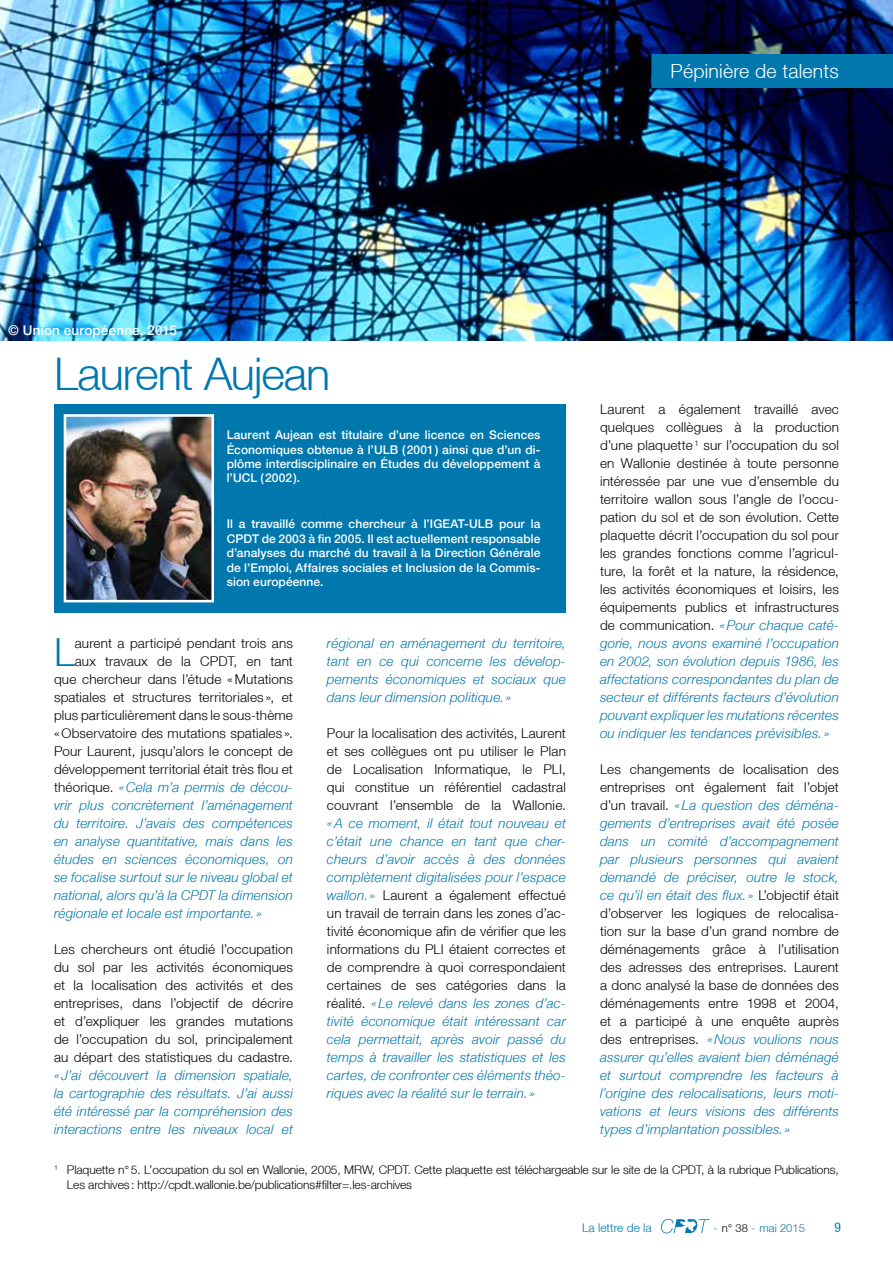
<style>
.page{position:relative;width:893px;height:1263px;background:#fff}
.page>*{position:absolute;margin:0;border:0;box-sizing:border-box;transform-origin:0 0}
.t1{font:300 45px "Helvetica Neue LT";letter-spacing:-.025em;color:#0078ae}
.t2{font:300 38.7px "Helvetica Neue LT";color:#0078ae}
.t3{font:300 19.5px "Helvetica Neue LT";letter-spacing:.01em;color:#fff}
.t4{font:italic 300 13.5px/18px "Helvetica Neue LT";letter-spacing:.015em;color:#0078ae;text-align:justify}
.t5{font:300 13.5px/18px "Helvetica Neue LT";letter-spacing:.015em;color:#000;text-align:justify}
.t6{font:500 13.5px "Helvetica Neue LT";letter-spacing:.01em;color:#fff}
.t7{font:condensed 13.5px "Helvetica Neue LT";color:#0078ae}
.t8{font:500 12px/14.4px "Helvetica Neue LT";letter-spacing:.005em;color:#fff;text-align:justify}
.t9{font:300 12px/14.4px "Helvetica Neue LT";letter-spacing:-.01em;color:#000}
.t10{font:300 12px "Helvetica Neue LT";color:#0078ae}
.t11{font:300 11.25px "Helvetica Neue LT";color:#0078ae}
.s1{font-style:italic;color:#0078ae}
.s2{font-style:normal;color:#000}
.s3{color:#007eb6}
.s4{color:#000}
</style>
<div class="page">
<svg style="left:661px;top:1219px;width:49px;height:14px"></svg>
<img style="left:0;top:0;width:893px;height:340px">
<div style="left:651px;top:54px;width:242px;height:34px;background:#0078ae"></div>
<div style="left:54px;top:404px;width:512px;height:208px;background:#0078ae"></div>
<img style="left:63px;top:414px;width:151px;height:189px">
<p class="t6" style="left:8px;top:322px;width:170px">© Union européenne, 2015</p>
<h1 class="t1" style="left:54px;top:347px;width:278px">Laurent Aujean</h1>
<h3 class="t3" style="left:670px;top:59px;width:170px">Pépinière de talents</h3>
<p class="t5" style="left:600px;top:400px;width:240px">Laurent a également travaillé avec quelques collègues à la production d’une plaquette <sup>1</sup> sur l’occupation du sol en Wallonie destinée à toute personne intéressée par une vue d’ensemble du territoire wallon sous l’angle de l’occu&shy;pation du sol et de son évolution. Cette plaquette décrit l’occupation du sol pour les grandes fonctions comme l’agricul&shy;ture, la forêt et la nature, la résidence, les activités économiques et loisirs, les équipements publics et infrastructures de communication. <span class="s1">«Pour chaque caté&shy;gorie, nous avons examiné l’occupation en 2002, son évolution depuis 1986, les affectations correspondantes du plan de secteur et différents facteurs d’évolution pouvant expliquer les mutations récentes ou indiquer les tendances prévisibles. »</span></p>
<p class="t4" style="left:600px;top:760px;width:240px"><span class="s2">Les changements de localisation des entreprises ont également fait l’objet d’un travail.</span> «La question des déména&shy;gements d’entreprises avait été posée dans un comité d’accompagnement par plusieurs personnes qui avaient demandé de préciser, outre le stock, ce qu’il en était des flux. » <span class="s2">L’objectif était d’observer les logiques de relocalisa&shy;tion sur la base d’un grand nombre de déménagements grâce à l’utilisation des adresses des entreprises. Laurent a donc analysé la base de données des déménagements entre 1998 et 2004, et a participé à une enquête auprès des entreprises.</span> «Nous voulions nous assurer qu’elles avaient bien déménagé et surtout comprendre les facteurs à l’origine des relocalisations, leurs moti&shy;vations et leurs visions des différents types d’implantation possibles. »</p>
<p class="t9" style="left:67px;top:1162px;width:773px;text-indent:-13px"><sup>1</sup> Plaquette n°5. L’occupation du sol en Wallonie, 2005, MRW, CPDT. Cette plaquette est téléchargeable sur le site de la CPDT, à la rubrique Publications,<br>Les archives: http://cpdt.wallonie.be/publications#filter=.les-archives</p>
<p class="t8" style="left:227px;top:428px;width:315px">Laurent Aujean est titulaire d’une licence en Sciences Économiques obtenue à l’ULB (2001) ainsi que d’un di&shy;plôme interdisciplinaire en Études du développement à l’UCL (2002).</p>
<p class="t8" style="left:227px;top:517px;width:315px">Il a travaillé comme chercheur à l’IGEAT-ULB pour la CPDT de 2003 à fin 2005. Il est actuellement responsable d’analyses du marché du travail à la Direction Générale de l’Emploi, Affaires sociales et Inclusion de la Commis&shy;sion européenne.</p>
<p class="t4" style="left:327px;top:634px;width:240px">régional en aménagement du territoire, tant en ce qui concerne les dévelop&shy;pements économiques et sociaux que dans leur dimension politique. »</p>
<p class="t5" style="left:327px;top:724px;width:240px">Pour la localisation des activités, Laurent et ses collègues ont pu utiliser le Plan de Localisation Informatique, le PLI, qui constitue un référentiel cadastral couvrant l’ensemble de la Wallonie.</p>
<p class="t4" style="left:327px;top:814px;width:240px">«A ce moment, il était tout nouveau et c’était une chance en tant que cher&shy;cheurs d’avoir accès à des données complètement digitalisées pour l’espace wallon. » <span class="s2">Laurent a également effectué un travail de terrain dans les zones d’ac&shy;tivité économique afin de vérifier que les informations du PLI étaient correctes et de comprendre à quoi correspondaient certaines de ses catégories dans la réalité.</span> «Le relevé dans les zones d’ac&shy;tivité économique était intéressant car cela permettait, après avoir passé du temps à travailler les statistiques et les cartes, de confronter ces éléments théo&shy;riques avec la réalité sur le terrain.»</p>
<h2 class="t2" style="left:54px;top:629px;width:22px">L</h2>
<p class="t5" style="left:75px;top:634px;width:220px">aurent a participé pendant trois ans</p>
<p class="t5" style="left:75px;top:652px;width:220px">aux travaux de la CPDT, en tant</p>
<p class="t5" style="left:54px;top:670px;width:240px">que chercheur dans l’étude «Mutations</p>
<p class="t5" style="left:54px;top:688px;width:240px">spatiales et structures territoriales », et</p>
<p class="t5" style="left:54px;top:706px;width:240px">plus particulièrement dans le sous-thème</p>
<p class="t5" style="left:54px;top:724px;width:240px">«Observatoire des mutations spatiales ».</p>
<p class="t5" style="left:54px;top:742px;width:240px">Pour Laurent, jusqu’alors le concept de</p>
<p class="t5" style="left:54px;top:760px;width:240px">développement territorial était très flou et</p>
<p class="t4" style="left:54px;top:778px;width:240px"><span class="s2">théorique.</span> «Cela m’a permis de décou-</p>
<p class="t4" style="left:54px;top:796px;width:240px">vrir plus concrètement l’aménagement</p>
<p class="t4" style="left:54px;top:814px;width:240px">du territoire. J’avais des compétences</p>
<p class="t4" style="left:54px;top:832px;width:240px">en analyse quantitative, mais dans les</p>
<p class="t4" style="left:54px;top:850px;width:240px">études en sciences économiques, on</p>
<p class="t4" style="left:54px;top:868px;width:240px">se focalise surtout sur le niveau global et</p>
<p class="t4" style="left:54px;top:886px;width:240px">national, alors qu’à la CPDT la dimension</p>
<p class="t4" style="left:54px;top:904px;width:210px">régionale et locale est importante. »</p>
<p class="t5" style="left:54px;top:940px;width:240px">Les chercheurs ont étudié l’occupation du sol par les activités économiques et la localisation des activités et des entreprises, dans l’objectif de décrire et d’expliquer les grandes mutations de l’occupation du sol, principalement au départ des statistiques du cadastre.</p>
<p class="t4" style="left:54px;top:1066px;width:240px">«J’ai découvert la dimension spatiale, la cartographie des résultats. J’ai aussi été intéressé par la compréhension des interactions entre les niveaux local et</p>
<p class="t10" style="left:582px;top:1220px;width:71px">La lettre de la</p>
<p class="t11" style="left:713px;top:1221px;width:93px"><span class="s3">-</span> <span class="s4">n° 38</span> <span class="s3">-</span> mai 2015</p>
<p class="t7" style="left:835px;top:1220px;width:8px">9</p>
</div>
